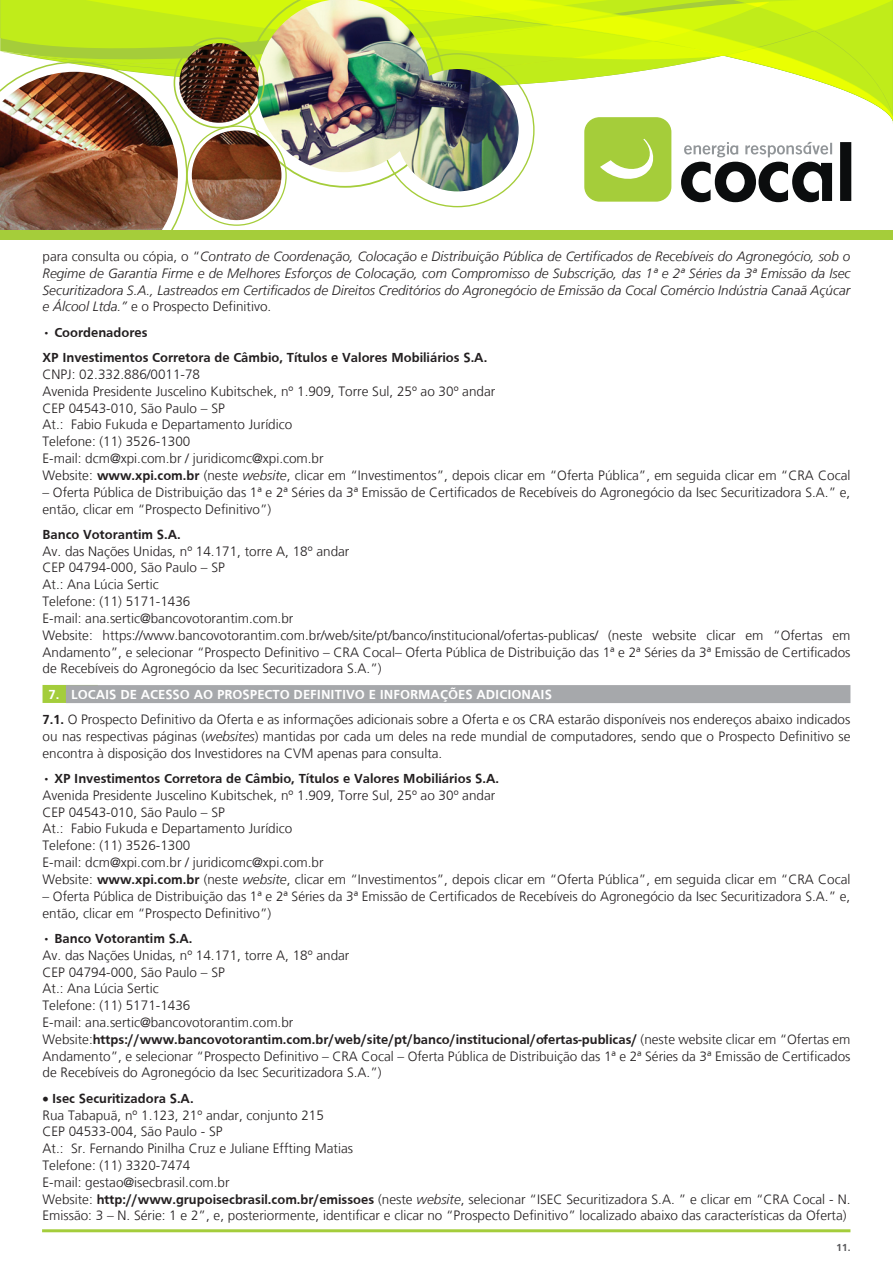
<style>
.page{position:relative;width:893px;height:1263px;background:#fff}
.page>*{position:absolute;margin:0;border:0;box-sizing:border-box;transform-origin:0 0}
.TXT{font:300 13.5px/16.8px "Frutiger LT";color:#231f20}
.TXT-2{font:italic 300 13.5px/16.8px "Frutiger LT";color:#231f20;text-align:justify}
.TXT-3{font:700 13.5px "Fruti";color:#231f20}
.cap{font:700 13.5px "Fruti";color:#fff}
.t1{font:700 10.5px "Fruti";color:#59595c}
.s1{font-style:normal}
.s2{font-family:"Fruti";font-weight:700}
.s3{font-style:italic}
</style>
<div class="page">
<hr style="left:42px;top:1229px;width:808px;height:3px;background:#a4cd3b">
<img style="left:0;top:0;width:893px;height:230px">
<div style="left:174px;top:37px;width:91px;height:91px;border:2px solid #a5cd3a;border-radius:50%"></div>
<div style="left:0;top:230px;width:893px;height:10px;background:#a5cd3a"></div>
<div style="left:43px;top:685px;width:55px;height:18px;background:#a4cd3b"></div>
<div style="left:66px;top:685px;width:784px;height:18px;background:#a6a8ab"></div>
<p class="TXT-2" style="left:43px;top:248px;width:809px"><span class="s1">para consulta ou cópia, o “</span>Contrato de Coordenação, Colocação e Distribuição Pública de Certificados de Recebíveis do Agronegócio, sob o Regime de Garantia Firme e de Melhores Esforços de Colocação, com Compromisso de Subscrição, das 1ª e 2ª Séries da 3ª Emissão da Isec Securitizadora S.A., Lastreados em Certificados de Direitos Creditórios do Agronegócio de Emissão da Cocal Comércio Indústria Canaã Açúcar e Álcool Ltda.” <span class="s1">e o Prospecto Definitivo.</span></p>
<p class="TXT-3" style="left:43px;top:324px;width:106px">• Coordenadores</p>
<p class="TXT-3" style="left:43px;top:350px;width:446px">XP Investimentos Corretora de Câmbio, Títulos e Valores Mobiliários S.A.</p>
<p class="TXT" style="left:43px;top:366px;width:159px">CNPJ: 02.332.886/0011-78</p>
<p class="TXT" style="left:43px;top:383px;width:454px">Avenida Presidente Juscelino Kubitschek, nº 1.909, Torre Sul, 25º ao 30º andar</p>
<p class="TXT" style="left:43px;top:400px;width:184px">CEP 04543-010, São Paulo – SP</p>
<p class="TXT" style="left:43px;top:416px;width:251px">At.: Fabio Fukuda e Departamento Jurídico</p>
<p class="TXT" style="left:43px;top:433px;width:149px">Telefone: (11) 3526-1300</p>
<p class="TXT" style="left:43px;top:450px;width:283px">E-mail: dcm@xpi.com.br / juridicomc@xpi.com.br</p>
<p class="TXT" style="left:43px;top:467px;width:809px">Website: <span class="s2">www.xpi.com.br</span> (neste <span class="s3">website</span>, clicar em “Investimentos”, depois clicar em “Oferta Pública”, em seguida clicar em “CRA Cocal</p>
<p class="TXT" style="left:43px;top:484px;width:809px">– Oferta Pública de Distribuição das 1ª e 2ª Séries da 3ª Emissão de Certificados de Recebíveis do Agronegócio da Isec Securitizadora S.A.” e, então, clicar em “Prospecto Definitivo”)</p>
<p class="TXT-3" style="left:43px;top:526px;width:140px">Banco Votorantim S.A.</p>
<p class="TXT" style="left:43px;top:543px;width:308px">Av. das Nações Unidas, nº 14.171, torre A, 18º andar</p>
<p class="TXT" style="left:43px;top:560px;width:184px">CEP 04794-000, São Paulo – SP</p>
<p class="TXT" style="left:43px;top:576px;width:118px">At.: Ana Lúcia Sertic</p>
<p class="TXT" style="left:43px;top:593px;width:149px">Telefone: (11) 5171-1436</p>
<p class="TXT" style="left:43px;top:610px;width:252px">E-mail: ana.sertic@bancovotorantim.com.br</p>
<p class="TXT" style="left:43px;top:627px;width:809px;text-align:justify">Website: https://www.bancovotorantim.com.br/web/site/pt/banco/institucional/ofertas-publicas/ (neste website clicar em “Ofertas em Andamento”, e selecionar “Prospecto Definitivo – CRA Cocal– Oferta Pública de Distribuição das 1ª e 2ª Séries da 3ª Emissão de Certificados de Recebíveis do Agronegócio da Isec Securitizadora S.A.”)</p>
<p class="cap" style="left:49px;top:686px;width:505px">7. LOCAIS DE ACESSO AO PROSPECTO DEFINITIVO E INFORMAÇÕES ADICIONAIS</p>
<p class="TXT" style="left:43px;top:711px;width:809px;text-align:justify"><span class="s2">7.1.</span> O Prospecto Definitivo da Oferta e as informações adicionais sobre a Oferta e os CRA estarão disponíveis nos endereços abaixo indicados ou nas respectivas páginas (<span class="s3">websites</span>) mantidas por cada um deles na rede mundial de computadores, sendo que o Prospecto Definitivo se encontra à disposição dos Investidores na CVM apenas para consulta.</p>
<p class="TXT-3" style="left:43px;top:771px;width:458px">• XP Investimentos Corretora de Câmbio, Títulos e Valores Mobiliários S.A.</p>
<p class="TXT" style="left:43px;top:787px;width:454px">Avenida Presidente Juscelino Kubitschek, nº 1.909, Torre Sul, 25º ao 30º andar</p>
<p class="TXT" style="left:43px;top:804px;width:184px">CEP 04543-010, São Paulo – SP</p>
<p class="TXT" style="left:43px;top:820px;width:251px">At.: Fabio Fukuda e Departamento Jurídico</p>
<p class="TXT" style="left:43px;top:837px;width:149px">Telefone: (11) 3526-1300</p>
<p class="TXT" style="left:43px;top:854px;width:283px">E-mail: dcm@xpi.com.br / juridicomc@xpi.com.br</p>
<p class="TXT" style="left:43px;top:871px;width:809px">Website: <span class="s2">www.xpi.com.br</span> (neste <span class="s3">website</span>, clicar em “Investimentos”, depois clicar em “Oferta Pública”, em seguida clicar em “CRA Cocal</p>
<p class="TXT" style="left:43px;top:888px;width:809px">– Oferta Pública de Distribuição das 1ª e 2ª Séries da 3ª Emissão de Certificados de Recebíveis do Agronegócio da Isec Securitizadora S.A.” e, então, clicar em “Prospecto Definitivo”)</p>
<p class="TXT-3" style="left:43px;top:930px;width:152px">• Banco Votorantim S.A.</p>
<p class="TXT" style="left:43px;top:947px;width:308px">Av. das Nações Unidas, nº 14.171, torre A, 18º andar</p>
<p class="TXT" style="left:43px;top:964px;width:184px">CEP 04794-000, São Paulo – SP</p>
<p class="TXT" style="left:43px;top:980px;width:118px">At.: Ana Lúcia Sertic</p>
<p class="TXT" style="left:43px;top:997px;width:149px">Telefone: (11) 5171-1436</p>
<p class="TXT" style="left:43px;top:1014px;width:252px">E-mail: ana.sertic@bancovotorantim.com.br</p>
<p class="TXT" style="left:43px;top:1031px;width:809px;text-align:justify">Website:<span class="s2">https://www.bancovotorantim.com.br/web/site/pt/banco/institucional/ofertas-publicas/</span> (neste website clicar em “Ofertas em Andamento”, e selecionar “Prospecto Definitivo – CRA Cocal – Oferta Pública de Distribuição das 1ª e 2ª Séries da 3ª Emissão de Certificados de Recebíveis do Agronegócio da Isec Securitizadora S.A.”)</p>
<p class="TXT-3" style="left:43px;top:1090px;width:153px">• Isec Securitizadora S.A.</p>
<p class="TXT" style="left:43px;top:1107px;width:283px">Rua Tabapuã, nº 1.123, 21º andar, conjunto 215</p>
<p class="TXT" style="left:43px;top:1123px;width:182px">CEP 04533-004, São Paulo - SP</p>
<p class="TXT" style="left:43px;top:1140px;width:312px">At.: Sr. Fernando Pinilha Cruz e Juliane Effting Matias</p>
<p class="TXT" style="left:43px;top:1157px;width:149px">Telefone: (11) 3320-7474</p>
<p class="TXT" style="left:43px;top:1174px;width:189px">E-mail: gestao@isecbrasil.com.br</p>
<p class="TXT" style="left:43px;top:1191px;width:809px">Website: <span class="s2">http://www.grupoisecbrasil.com.br/emissoes</span> (neste <span class="s3">website</span>, selecionar “ISEC Securitizadora S.A. ” e clicar em “CRA Cocal - N.<br>Emissão: 3 – N. Série: 1 e 2”, e, posteriormente, identificar e clicar no “Prospecto Definitivo” localizado abaixo das características da Oferta)</p>
<p class="t1" style="left:836px;top:1241px;width:16px">11.</p>
</div>
